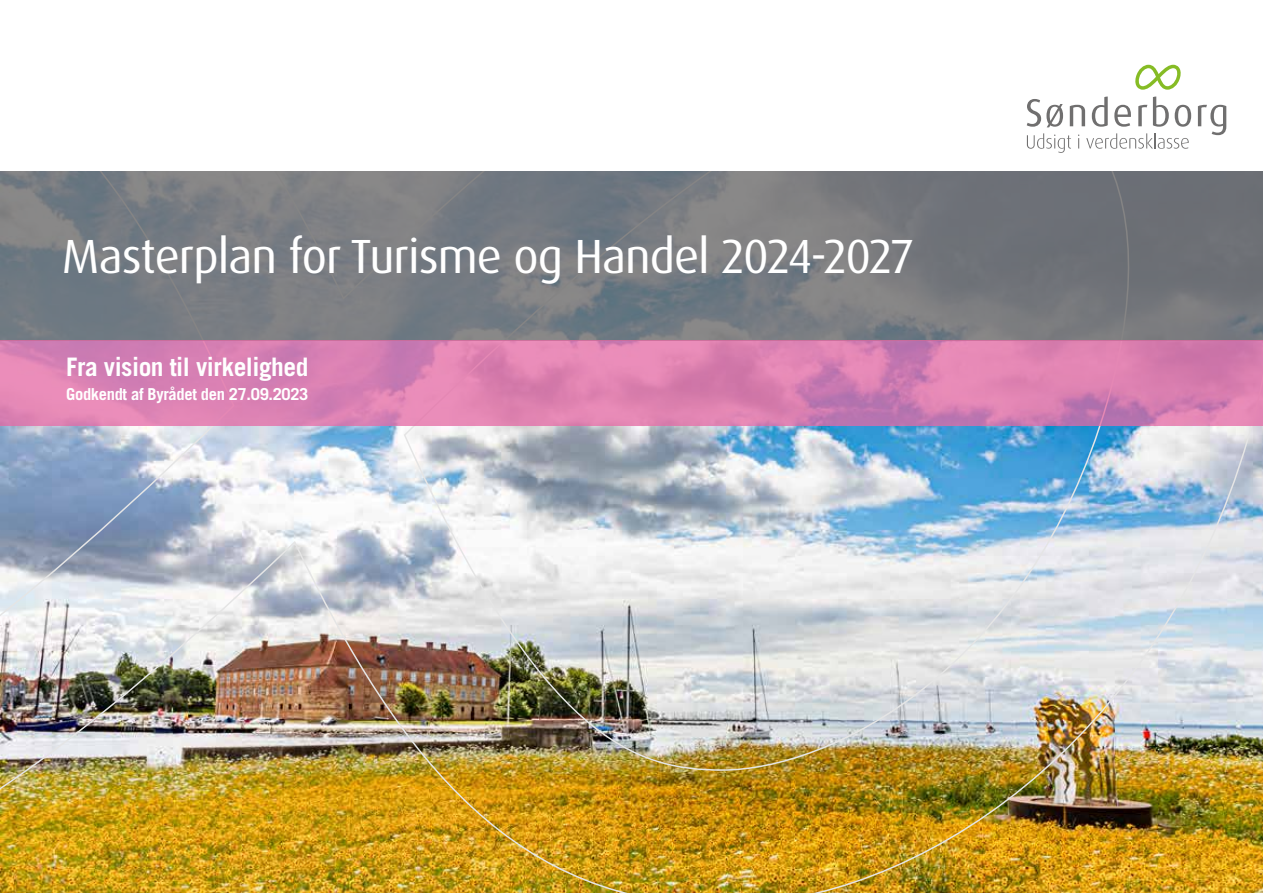
<style>
.page{position:relative;width:1263px;height:893px;background:#fff}
.page>*{position:absolute;margin:0;border:0;box-sizing:border-box;transform-origin:0 0}
.t1{font:48px "Dax Pro";letter-spacing:-.02em;color:#fff}
.t2{font:700 25.5px "Trade Gothic LT Std";letter-spacing:-.02em;color:#fff}
.t3{font:700 16.5px "Trade Gothic LT Std";letter-spacing:-.02em;color:#fff}
</style>
<div class="page">
<img style="left:0;top:425px;width:1263px;height:468px">
<svg style="left:0;top:171px;width:1263px;height:169px;background:#767a7f"></svg>
<svg style="left:0;top:340px;width:1263px;height:85px;background:#d980b2"></svg>
<svg style="left:1135px;top:65px;width:46px;height:25px"></svg>
<svg style="left:1070px;top:105px;width:15px;height:21px"></svg>
<svg style="left:1138px;top:105px;width:9px;height:21px"></svg>
<svg style="left:1175px;top:105px;width:16px;height:22px"></svg>
<svg style="left:1198px;top:105px;width:28px;height:30px"></svg>
<svg style="left:1114px;top:105px;width:17px;height:22px"></svg>
<svg style="left:1153px;top:96px;width:16px;height:31px"></svg>
<svg style="left:1027px;top:99px;width:36px;height:28px"></svg>
<svg style="left:1092px;top:96px;width:16px;height:31px"></svg>
<svg style="left:1027px;top:133px;width:44px;height:20px"></svg>
<svg style="left:1078px;top:135px;width:1px;height:14px"></svg>
<svg style="left:1086px;top:133px;width:103px;height:16px"></svg>
<p class="t1" style="left:62px;top:225px;width:853px">Masterplan for Turisme og Handel 2024-2027</p>
<p class="t2" style="left:66px;top:351px;width:244px">Fra vision til virkelighed</p>
<p class="t3" style="left:66px;top:384px;width:244px">Godkendt af Byrådet den 27.09.2023</p>
</div>
